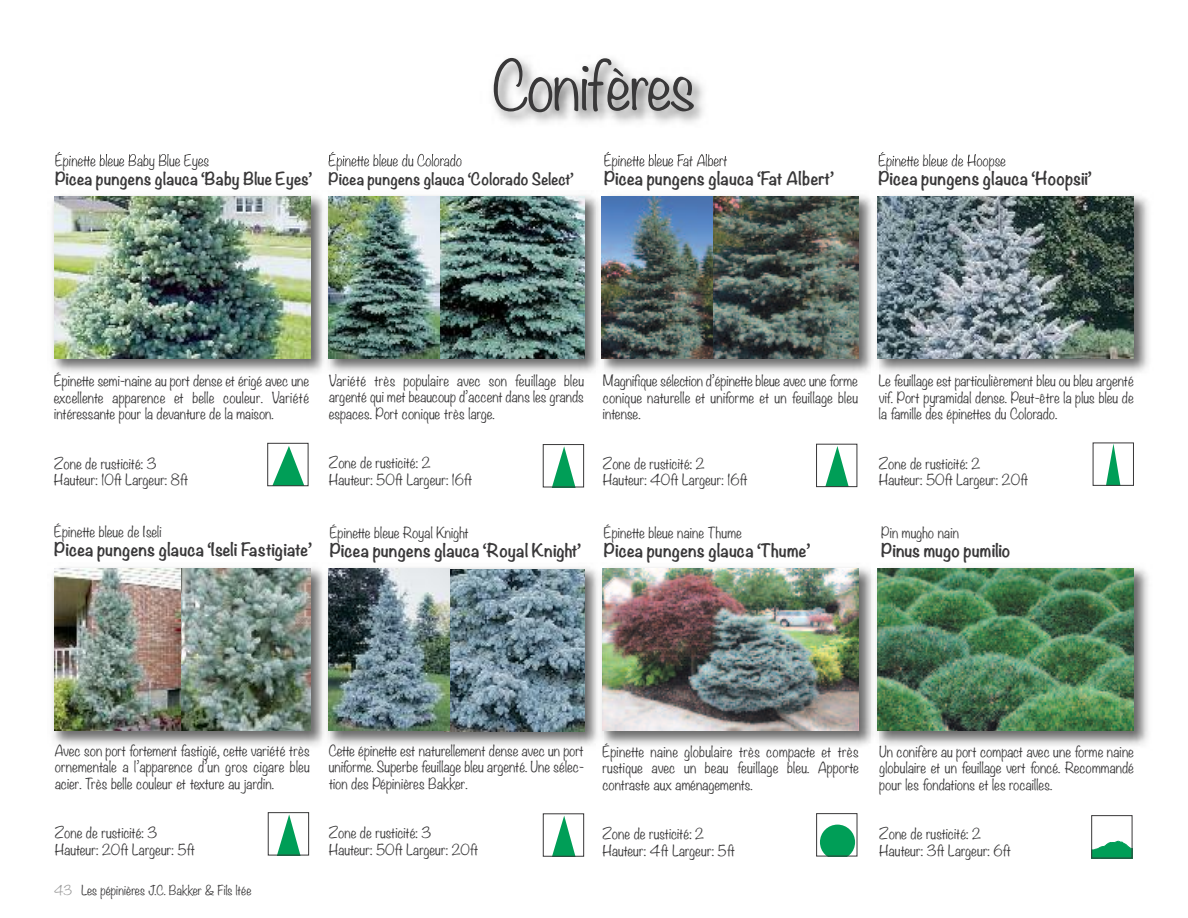
<style>
.page{position:relative;width:1188px;height:918px;background:#fff}
.page>*{position:absolute;margin:0;border:0;box-sizing:border-box;transform-origin:0 0}
.t1{font:300 60px "Noteworthy";letter-spacing:-.025em;color:#393839}
.t2{font:700 16.5px "Noteworthy";color:#393839}
.t3{font:700 15.75px "Noteworthy";color:#393839}
.t4{font:700 15px "Noteworthy";color:#393839}
.t5{font:300 13.5px/16.5px "Noteworthy";color:#393839;text-align:justify}
.t6{font:300 12px "Noteworthy";color:#393839}
.s1{color:#9c9c9c}
</style>
<div class="page">
<img style="left:330px;top:567px;width:266px;height:179px">
<img style="left:52px;top:567px;width:278px;height:179px">
<img style="left:604px;top:195px;width:545px;height:178px">
<img style="left:330px;top:195px;width:274px;height:178px">
<img style="left:449px;top:569px;width:136px;height:162px">
<img style="left:181px;top:569px;width:129px;height:162px">
<img style="left:440px;top:197px;width:145px;height:162px">
<img style="left:878px;top:197px;width:256px;height:162px">
<img style="left:55px;top:569px;width:126px;height:162px">
<img style="left:328px;top:569px;width:121px;height:162px">
<img style="left:596px;top:567px;width:275px;height:179px">
<img style="left:602px;top:569px;width:257px;height:162px">
<img style="left:52px;top:195px;width:278px;height:178px">
<img style="left:54px;top:197px;width:256px;height:162px">
<svg style="left:273px;top:446px;width:31px;height:38px"></svg>
<div style="left:267px;top:443px;width:41px;height:43px;border:1px solid #393839"></div>
<img style="left:328px;top:197px;width:112px;height:162px">
<img style="left:878px;top:567px;width:271px;height:179px">
<img style="left:871px;top:568px;width:7px;height:169px">
<img style="left:877px;top:569px;width:257px;height:162px">
<svg style="left:552px;top:446px;width:23px;height:39px"></svg>
<div style="left:543px;top:444px;width:41px;height:43px;border:1px solid #393839"></div>
<svg style="left:277px;top:814px;width:23px;height:39px"></svg>
<div style="left:268px;top:812px;width:41px;height:43px;border:1px solid #393839"></div>
<svg style="left:826px;top:446px;width:23px;height:39px"></svg>
<div style="left:816px;top:444px;width:41px;height:43px;border:1px solid #393839"></div>
<svg style="left:1106px;top:445px;width:15px;height:39px"></svg>
<div style="left:1093px;top:443px;width:41px;height:43px;border:1px solid #393839"></div>
<svg style="left:552px;top:816px;width:23px;height:39px"></svg>
<div style="left:543px;top:813px;width:41px;height:44px;border:1px solid #393839"></div>
<img style="left:83px;top:58px;width:923px;height:103px">
<img style="left:55px;top:152px;width:28px;height:9px">
<img style="left:329px;top:152px;width:28px;height:9px">
<img style="left:604px;top:152px;width:28px;height:9px">
<img style="left:879px;top:152px;width:27px;height:9px">
<svg style="left:820px;top:825px;width:35px;height:29px"></svg>
<div style="left:816px;top:813px;width:41px;height:43px;border:1px solid #393839"></div>
<svg style="left:1093px;top:841px;width:37px;height:15px"></svg>
<div style="left:1091px;top:815px;width:41px;height:43px;border:1px solid #393839"></div>
<img style="left:602px;top:197px;width:257px;height:162px">
<p class="t5" style="left:55px;top:151px;width:156px">Épinette bleue Baby Blue Eyes</p>
<p class="t3" style="left:55px;top:165px;width:258px">Picea pungens glauca ‘Baby Blue Eyes’</p>
<h1 class="t1" style="left:492px;top:33px;width:205px">Conifères</h1>
<p class="t5" style="left:329px;top:151px;width:135px">Épinette bleue du Colorado</p>
<p class="t4" style="left:329px;top:166px;width:246px">Picea pungens glauca ‘Colorado Select’</p>
<p class="t5" style="left:604px;top:151px;width:125px">Épinette bleue Fat Albert</p>
<p class="t2" style="left:604px;top:164px;width:231px">Picea pungens glauca ‘Fat Albert’</p>
<p class="t5" style="left:878px;top:151px;width:129px">Épinette bleue de Hoopse</p>
<p class="t2" style="left:878px;top:164px;width:214px">Picea pungens glauca ‘Hoopsii’</p>
<p class="t5" style="left:54px;top:372px;width:257px">Épinette semi-naine au port dense et érigé avec une excellente apparence et belle couleur. Variété intéressante pour la devanture de la maison.</p>
<p class="t5" style="left:54px;top:454px;width:136px">Zone de rusticité: 3<br>Hauteur: 10ft Largeur: 8ft</p>
<p class="t5" style="left:54px;top:522px;width:109px">Épinette bleue de Iseli</p>
<p class="t2" style="left:54px;top:535px;width:259px">Picea pungens glauca ‘Iseli Fastigiate’</p>
<p class="t5" style="left:329px;top:371px;width:257px">Variété très populaire avec son feuillage bleu argenté qui met beaucoup d’accent dans les grands espaces. Port conique très large.</p>
<p class="t5" style="left:329px;top:454px;width:145px">Zone de rusticité: 2<br>Hauteur: 50ft Largeur: 16ft</p>
<p class="t5" style="left:330px;top:523px;width:140px">Épinette bleue Royal Knight</p>
<p class="t2" style="left:330px;top:536px;width:253px">Picea pungens glauca ‘Royal Knight’</p>
<p class="t5" style="left:603px;top:371px;width:257px">Magnifique sélection d’épinette bleue avec une forme conique naturelle et uniforme et un feuillage bleu intense.</p>
<p class="t5" style="left:603px;top:454px;width:146px">Zone de rusticité: 2<br>Hauteur: 40ft Largeur: 16ft</p>
<p class="t5" style="left:604px;top:523px;width:140px">Épinette bleue naine Thume</p>
<p class="t2" style="left:604px;top:536px;width:208px">Picea pungens glauca ‘Thume’</p>
<p class="t5" style="left:879px;top:371px;width:257px">Le feuillage est particulièrement bleu ou bleu argenté vif. Port pyramidal dense. Peut-être la plus bleu de la famille des épinettes du Colorado.</p>
<p class="t5" style="left:879px;top:454px;width:151px">Zone de rusticité: 2<br>Hauteur: 50ft Largeur: 20ft</p>
<p class="t5" style="left:881px;top:523px;width:79px">Pin mugho nain</p>
<p class="t2" style="left:881px;top:536px;width:131px">Pinus mugo pumilio</p>
<p class="t5" style="left:55px;top:741px;width:257px">Avec son port fortement fastigié, cette variété très ornementale a l’apparence d’un gros cigare bleu acier. Très belle couleur et texture au jardin.</p>
<p class="t5" style="left:55px;top:824px;width:142px">Zone de rusticité: 3<br>Hauteur: 20ft Largeur: 5ft</p>
<p class="t6" style="left:54px;top:879px;width:199px"><span class="s1">43</span> Les pépinières J.C. Bakker &amp; Fils ltée</p>
<p class="t5" style="left:329px;top:741px;width:257px">Cette épinette est naturellement dense avec un port uniforme. Superbe feuillage bleu argenté. Une sélec&shy;tion des Pépinières Bakker.</p>
<p class="t5" style="left:329px;top:824px;width:151px">Zone de rusticité: 3<br>Hauteur: 50ft Largeur: 20ft</p>
<p class="t5" style="left:602px;top:742px;width:258px">Épinette naine globulaire très compacte et très rustique avec un beau feuillage bleu. Apporte contraste aux aménagements.</p>
<p class="t5" style="left:602px;top:825px;width:134px">Zone de rusticité: 2<br>Hauteur: 4ft Largeur: 5ft</p>
<p class="t5" style="left:879px;top:742px;width:256px">Un conifère au port compact avec une forme naine globulaire et un feuillage vert foncé. Recommandé pour les fondations et les rocailles.</p>
<p class="t5" style="left:879px;top:825px;width:133px">Zone de rusticité: 2<br>Hauteur: 3ft Largeur: 6ft</p>
</div>
